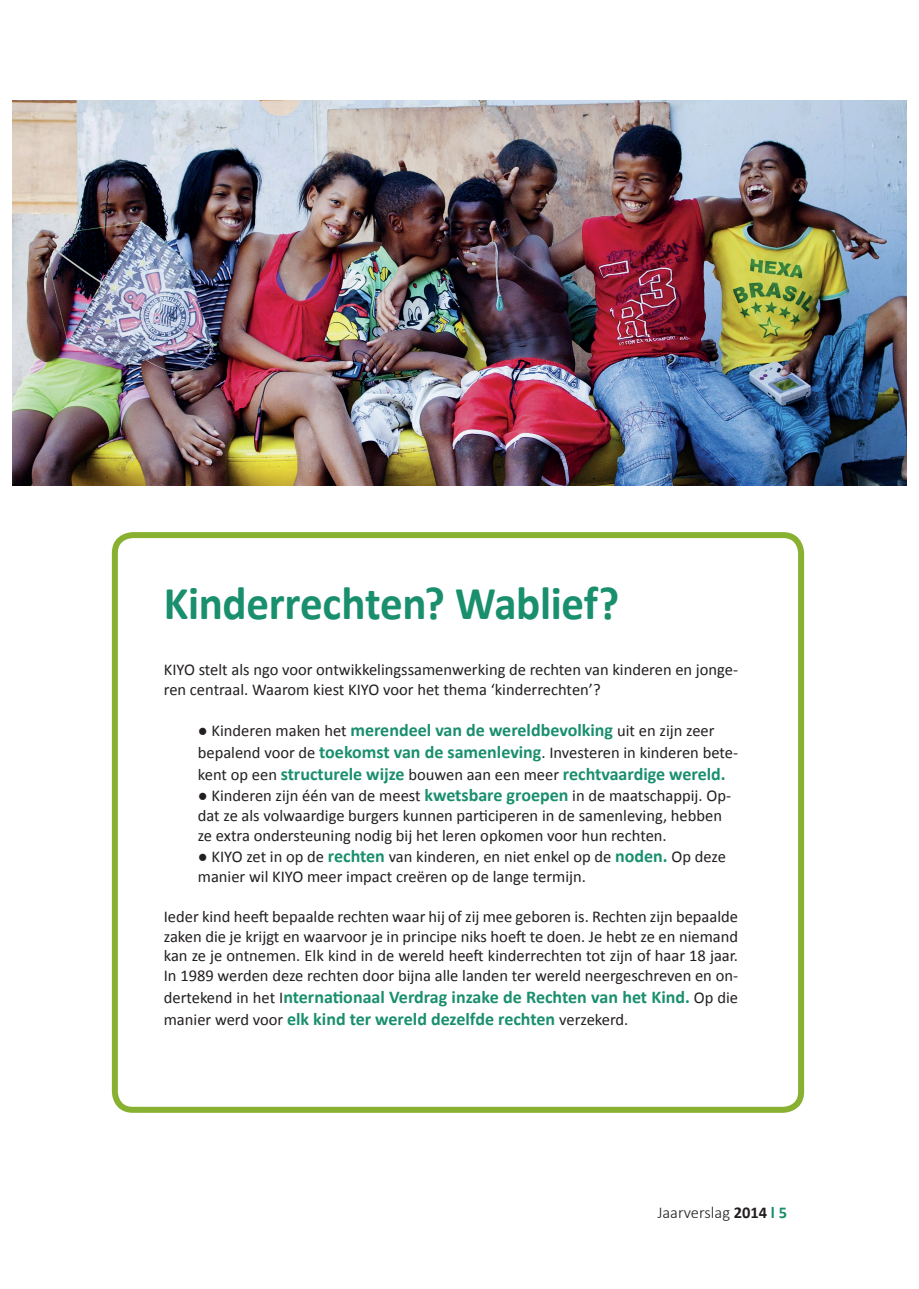
<style>
.page{position:relative;width:919px;height:1289px;background:#fff}
.page>*{position:absolute;margin:0;border:0;box-sizing:border-box;transform-origin:0 0}
.t1{font:700 47.25px "Calibri";letter-spacing:-.005em;color:#198f6d;scale:.95 1}
.t2{font:700 18px/21.6px "Calibri";color:#198f6d}
.t3{font:16.5px/19.8px "Calibri";color:#231f20}
.t4{font:300 16.5px "Calibri";color:#231f20}
.s1{font-weight:700;font-size:18px;color:#198f6d}
.s2{font-weight:400;font-size:16.5px;color:#231f20}
.s3{font-weight:700}
.s4{font-weight:700;color:#198f6d}
</style>
<div class="page">
<img style="left:13px;top:101px;width:893px;height:384px">
<div style="left:112px;top:532px;width:692px;height:580px;border:6px solid #89b131;border-radius:18px"></div>
<h1 class="t1" style="left:164px;top:573px;width:481px">Kinderrechten? Wablief?</h1>
<p class="t3" style="left:164px;top:659px;width:576px">KIYO stelt als ngo voor ontwikkelingssamenwerking de rechten van kinderen en jonge&shy;ren centraal. Waarom kiest KIYO voor het thema ‘kinderrechten’?</p>
<p class="t3" style="left:198px;top:720px;width:541px;line-height:21.6px">● Kinderen maken het <span class="s1">merendeel van de wereldbevolking</span> uit en zijn zeer bepalend voor de <span class="s1">toekomst van de samenleving</span>. Investeren in kinderen bete-</p>
<p class="t2" style="left:198px;top:762px;width:529px"><span class="s2">kent op een</span> structurele wijze <span class="s2">bouwen aan een meer</span> rechtvaardige wereld.</p>
<p class="t3" style="left:198px;top:785px;width:534px">● Kinderen zijn één van de meest <span class="s1">kwetsbare groepen</span> in de maatschappij. Op&shy;dat ze als volwaardige burgers kunnen participeren in de samenleving, hebben ze extra ondersteuning nodig bij het leren opkomen voor hun rechten.</p>
<p class="t3" style="left:198px;top:847px;width:529px">● KIYO zet in op de <span class="s1">rechten</span> van kinderen, en niet enkel op de <span class="s1">noden.</span> Op deze manier wil KIYO meer impact creëren op de lange termijn.</p>
<p class="t3" style="left:164px;top:906px;width:576px;text-align:justify">Ieder kind heeft bepaalde rechten waar hij of zij mee geboren is. Rechten zijn bepaalde zaken die je krijgt en waarvoor je in principe niks hoeft te doen. Je hebt ze en niemand kan ze je ontnemen. Elk kind in de wereld heeft kinderrechten tot zijn of haar 18 jaar.<br>In 1989 werden deze rechten door bijna alle landen ter wereld neergeschreven en on-</p>
<p class="t2" style="left:164px;top:986px;width:576px"><span class="s2">dertekend in het I</span>nternationaal Verdrag inzake de Rechten van het Kind. <span class="s2">Op die manier werd voor</span> elk kind ter wereld dezelfde rechten <span class="s2">verzekerd.</span></p>
<p class="t4" style="left:657px;top:1201px;width:131px">Jaarverslag <span class="s3">2014</span> <span class="s4">l 5</span></p>
</div>
